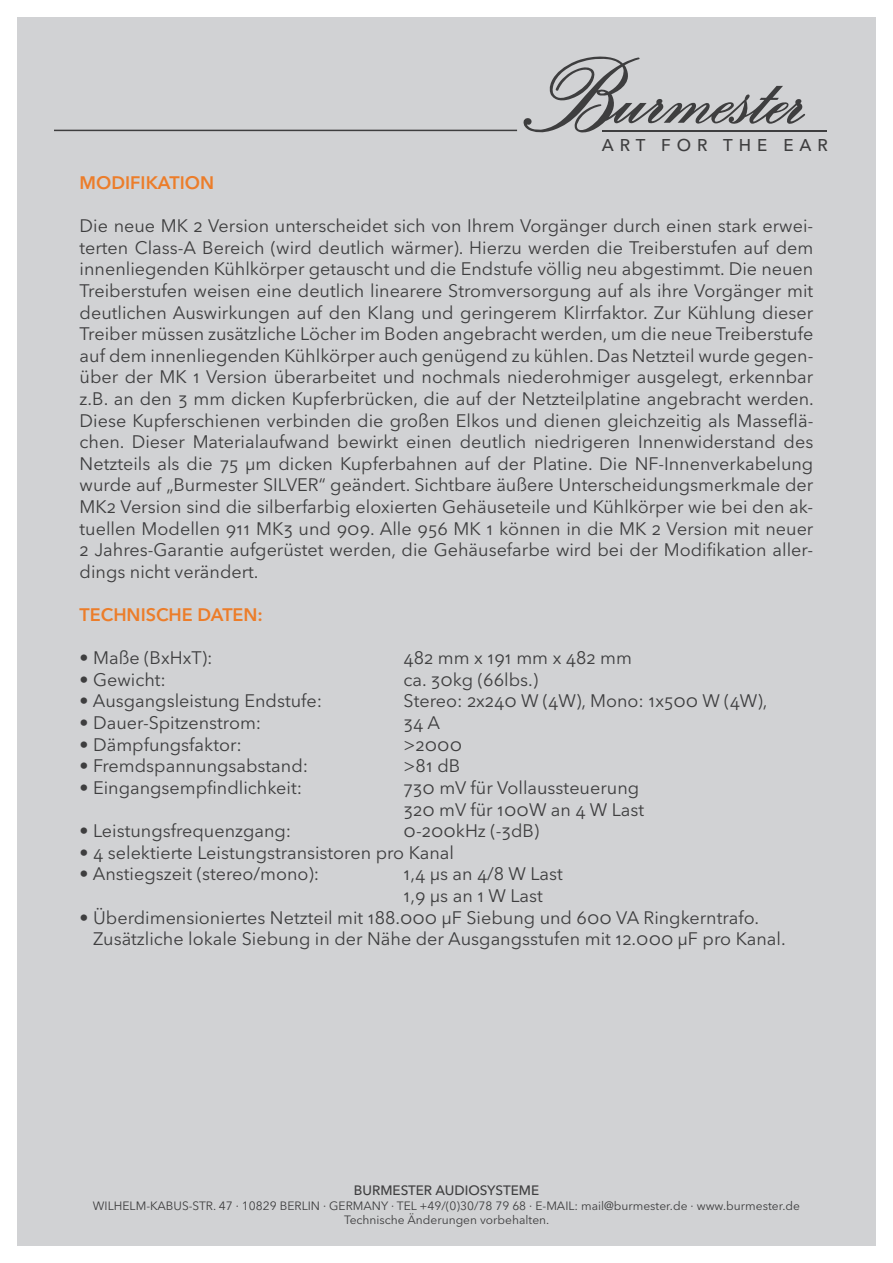
<style>
.page{position:relative;width:893px;height:1263px;background:#fff}
.page>*{position:absolute;margin:0;border:0;box-sizing:border-box;transform-origin:0 0}
.t1{font:18px/21.6px "Avenir Next LT Pro";color:#3e3e3f}
.t2{font:600 18px "Avenir Next LT Pro";color:#ec7d2a}
.t3{font:500 16.95px "Avenir Next LT Pro";letter-spacing:.35em;color:#3e3e3f}
.t4{font:500 13.5px "Avenir Next LT Pro";color:#3e3e3f}
.t5{font:12px/14.4px "Avenir Next LT Pro";color:#3e3e3f;text-align:center}
</style>
<div class="page">
<div style="left:17px;top:17px;width:859px;height:1229px;background:#d1d2d4"></div>
<hr style="left:603px;top:130px;width:224px;height:1px;background:#3e3e3f">
<svg style="left:523px;top:56px;width:282px;height:77px"></svg>
<hr style="left:54px;top:130px;width:463px;height:1px;background:#3e3e3f">
<p class="t3" style="left:602px;top:134px;width:228px">ART FOR THE EAR</p>
<p class="t2" style="left:80px;top:172px;width:136px">MODIFIKATION</p>
<p class="t1" style="left:80px;top:215px;width:736px;text-align:justify">Die neue MK 2 Version unterscheidet sich von Ihrem Vorgänger durch einen stark erwei&shy;terten Class-A Bereich (wird deutlich wärmer). Hierzu werden die Treiberstufen auf dem innenliegenden Kühlkörper getauscht und die Endstufe völlig neu abgestimmt. Die neuen Treiberstufen weisen eine deutlich linearere Stromversorgung auf als ihre Vorgänger mit deutlichen Auswirkungen auf den Klang und geringerem Klirrfaktor. Zur Kühlung dieser Treiber müssen zusätzliche Löcher im Boden angebracht werden, um die neue Treiberstufe auf dem innenliegenden Kühlkörper auch genügend zu kühlen. Das Netzteil wurde gegen&shy;über der MK 1 Version überarbeitet und nochmals niederohmiger ausgelegt, erkennbar z.B. an den 3 mm dicken Kupferbrücken, die auf der Netzteilplatine angebracht werden.<br>Diese Kupferschienen verbinden die großen Elkos und dienen gleichzeitig als Masseflä&shy;chen. Dieser Materialaufwand bewirkt einen deutlich niedrigeren Innenwiderstand des Netzteils als die 75 μm dicken Kupferbahnen auf der Platine. Die NF-Innenverkabelung wurde auf „Burmester SILVER“ geändert. Sichtbare äußere Unterscheidungsmerkmale der MK2 Version sind die silberfarbig eloxierten Gehäuseteile und Kühlkörper wie bei den ak&shy;tuellen Modellen 911 MK3 und 909. Alle 956 MK 1 können in die MK 2 Version mit neuer 2 Jahres-Garantie aufgerüstet werden, die Gehäusefarbe wird bei der Modifikation aller&shy;dings nicht verändert.</p>
<p class="t2" style="left:80px;top:604px;width:13px">TECH</p>
<p class="t2" style="left:127px;top:604px;width:32px">NISCHE</p>
<p class="t2" style="left:197px;top:604px;width:67px">DATEN:</p>
<p class="t1" style="left:80px;top:647px;width:134px">• Maße (BxHxT):</p>
<p class="t1" style="left:404px;top:647px;width:230px">482 mm x 191 mm x 482 mm</p>
<p class="t1" style="left:80px;top:669px;width:88px">• Gewicht:</p>
<p class="t1" style="left:404px;top:669px;width:136px">ca. 30kg (66lbs.)</p>
<p class="t1" style="left:80px;top:690px;width:244px">• Ausgangsleistung Endstufe:</p>
<p class="t1" style="left:404px;top:690px;width:365px">Stereo: 2x240 W (4W), Mono: 1x500 W (4W),</p>
<p class="t1" style="left:80px;top:712px;width:183px">• Dauer-Spitzenstrom:</p>
<p class="t1" style="left:404px;top:712px;width:38px">34 A</p>
<p class="t1" style="left:80px;top:733px;width:164px">• Dämpfungsfaktor:</p>
<p class="t1" style="left:404px;top:733px;width:60px">&gt;2000</p>
<p class="t1" style="left:80px;top:755px;width:230px">• Fremdspannungsabstand:</p>
<p class="t1" style="left:404px;top:755px;width:58px">&gt;81 dB</p>
<p class="t1" style="left:80px;top:777px;width:224px">• Eingangsempfindlichkeit:</p>
<p class="t1" style="left:404px;top:777px;width:242px">730 mV für Vollaussteuerung<br>320 mV für 100W an 4 W Last</p>
<p class="t1" style="left:80px;top:820px;width:213px">• Leistungsfrequenzgang:</p>
<p class="t1" style="left:404px;top:820px;width:137px">0-200kHz (-3dB)</p>
<p class="t1" style="left:80px;top:841px;width:376px">• 4 selektierte Leistungstransistoren pro Kanal</p>
<p class="t1" style="left:80px;top:863px;width:241px">• Anstiegszeit (stereo/mono):</p>
<p class="t1" style="left:404px;top:863px;width:161px">1,4 μs an 4/8 W Last<br>1,9 μs an 1 W Last</p>
<p class="t1" style="left:93px;top:906px;width:694px;text-indent:-14px">• Überdimensioniertes Netzteil mit 188.000 μF Siebung und 600 VA Ringkerntrafo.<br>Zusätzliche lokale Siebung in der Nähe der Ausgangsstufen mit 12.000 μF pro Kanal.</p>
<p class="t4" style="left:354px;top:1182px;width:152px">BURMESTER AU DIOSYSTEME</p>
<p class="t5" style="left:93px;top:1198px;width:709px">WILHELM-KABUS-STR. 47 · 10829 BERLIN · GERMANY · TEL +49/(0)30/78 79 68 · E-MAIL: mail@burmester.de · www.burmester.de<br>Technische Änderungen vorbehalten.</p>
</div>
